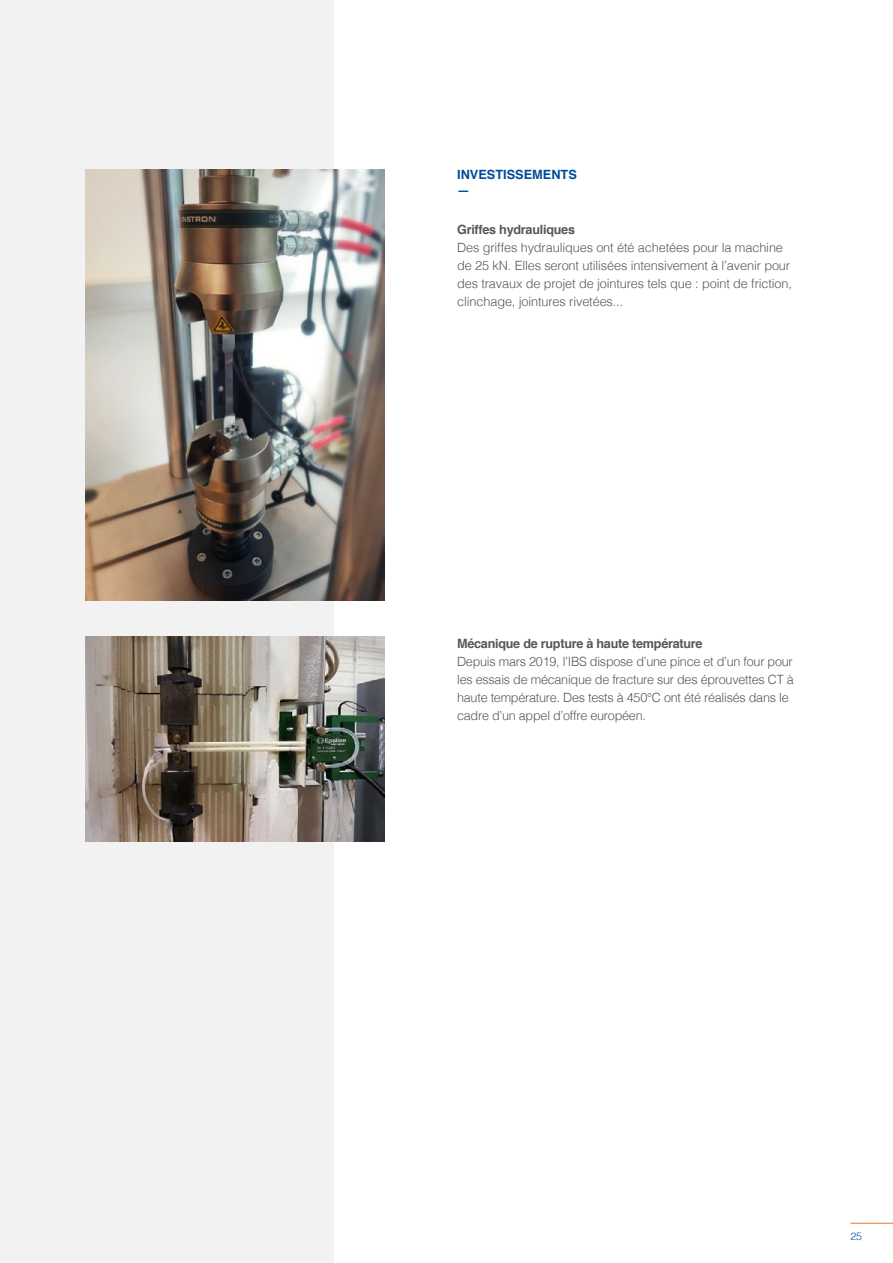
<style>
.page{position:relative;width:893px;height:1263px;background:#fff}
.page>*{position:absolute;margin:0;border:0;box-sizing:border-box;transform-origin:0 0}
.t1{font:300 12.75px/18px "Helvetica";letter-spacing:-.01em;color:#575756}
.t2{font:700 12.75px "Helvetica";letter-spacing:-.02em;color:#575756}
.t3{font:700 12.75px/15.3px "Helvetica";color:#004a9a}
.t4{font:300 10.5px "Helvetica";color:#004a9a}
</style>
<div class="page">
<hr style="left:850px;top:1223px;width:43px;height:1px;background:#ee7521">
<div style="left:0;top:0;width:333px;height:1263px;background:#f2f2f2"></div>
<img style="left:85px;top:170px;width:299px;height:431px">
<img style="left:85px;top:636px;width:299px;height:205px">
<p class="t3" style="left:457px;top:167px;width:121px">INVESTISSEMENTS —</p>
<p class="t2" style="left:457px;top:219px;width:119px">Griffes hydrauliques</p>
<p class="t1" style="left:457px;top:238px;width:336px">Des griffes hydrauliques ont été achetées pour la machine de 25 kN. Elles seront utilisées intensivement à l’avenir pour des travaux de projet de jointures tels que : point de friction, clinchage, jointures rivetées...</p>
<p class="t2" style="left:457px;top:633px;width:247px">Mécanique de rupture à haute température</p>
<p class="t1" style="left:457px;top:652px;width:338px">Depuis mars 2019, l’IBS dispose d’une pince et d’un four pour les essais de mécanique de fracture sur des éprouvettes CT à haute température. Des tests à 450°C ont été réalisés dans le cadre d’un appel d’offre européen.</p>
<p class="t4" style="left:850px;top:1227px;width:13px">25</p>
</div>
